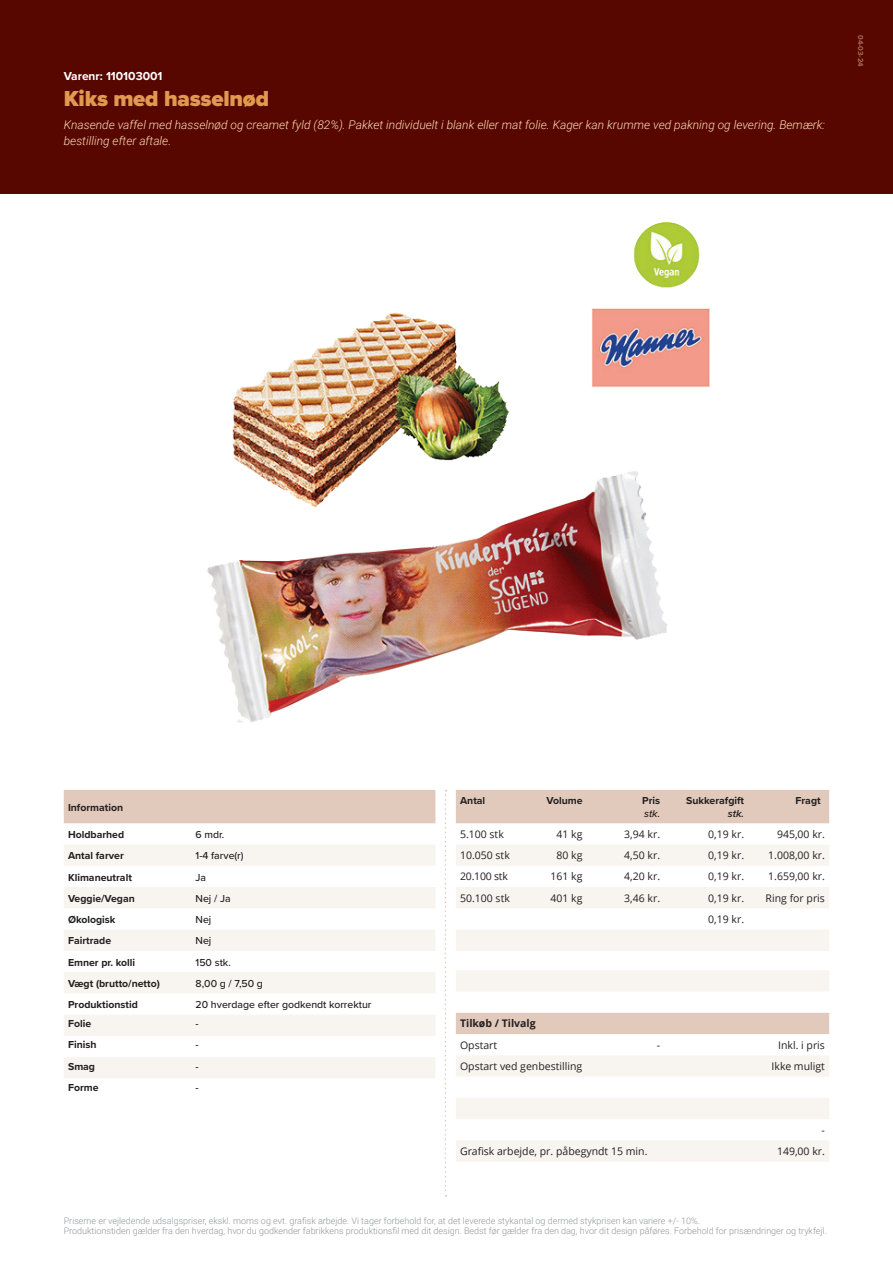
<style>
.page{position:relative;width:893px;height:1263px;background:#fff}
.page>*{position:absolute;margin:0;border:0;box-sizing:border-box;transform-origin:0 0}
.t1{font:900 22.5px "Proxima Nova";letter-spacing:-.01em;color:#e1984f}
.t2{font:italic 300 12px/16.5px "Roboto";color:#fddbb7}
.t3{font:700 12px "Proxima Nova";color:#fff}
.t4{font:10.5px "Open Sans";color:#231f20}
.t5{font:700 10.5px "Proxima Nova";color:#231f20}
.t6{font:500 10.5px "Proxima Nova";color:#231f20}
.t7{font:700 10.5px "Open Sans";color:#231f20}
.t8{font:italic 500 10.5px "Proxima Nova";color:#231f20}
.t9{font:italic 600 10.5px "Proxima Nova";color:#231f20}
.t10{font:300 9px/10.8px "Roboto";color:#939598}
.t11{font:700 7.5px "Proxima Nova";color:#a66d53}
</style>
<div class="page">
<div style="left:0;top:0;width:893px;height:193px;background:#570700"></div>
<div style="left:64px;top:790px;width:371px;height:33px;background:#e1c9bc"></div>
<svg style="left:64px;top:845px;width:371px;height:233px;fill:#f8f4f0"></svg>
<div style="left:456px;top:790px;width:373px;height:34px;background:#e1c9bc"></div>
<svg style="left:456px;top:845px;width:373px;height:316px;fill:#f8f4f0"></svg>
<img style="left:207px;top:222px;width:503px;height:501px">
<svg style="left:445px;top:790px;width:1px;height:406px"></svg>
<h2 class="t3" style="left:64px;top:67px;width:100px">Varenr: 110103001</h2>
<h1 class="t1" style="left:64px;top:81px;width:207px">Kiks med hasselnød</h1>
<h2 class="t2" style="left:64px;top:116px;width:763px">Knasende vaffel med hasselnød og creamet fyld (82%). Pakket individuelt i blank eller mat folie. Kager kan krumme ved pakning og levering. Bemærk: bestilling efter aftale.</h2>
<p class="t11" style="left:866px;top:35px;width:33px;rotate:90deg">04-03-24</p>
<p class="t5" style="left:68px;top:799px;width:57px">Information</p>
<p class="t5" style="left:68px;top:827px;width:58px">Holdbarhed</p>
<p class="t6" style="left:196px;top:827px;width:30px">6 mdr.</p>
<p class="t5" style="left:68px;top:848px;width:57px">Antal farver</p>
<p class="t6" style="left:196px;top:848px;width:49px">1-4 farve(r)</p>
<p class="t5" style="left:68px;top:869px;width:65px">Klimaneutralt</p>
<p class="t6" style="left:196px;top:869px;width:12px">Ja</p>
<p class="t5" style="left:68px;top:890px;width:68px">Veggie/Vegan</p>
<p class="t6" style="left:196px;top:890px;width:37px">Nej / Ja</p>
<p class="t5" style="left:68px;top:912px;width:49px">Økologisk</p>
<p class="t6" style="left:196px;top:912px;width:17px">Nej</p>
<p class="t5" style="left:68px;top:933px;width:45px">Fairtrade</p>
<p class="t6" style="left:196px;top:933px;width:17px">Nej</p>
<p class="t5" style="left:68px;top:954px;width:69px">Emner pr. kolli</p>
<p class="t6" style="left:196px;top:954px;width:37px">150 stk.</p>
<p class="t5" style="left:68px;top:975px;width:93px">Vægt (brutto/netto)</p>
<p class="t6" style="left:196px;top:975px;width:69px">8,00 g / 7,50 g</p>
<p class="t5" style="left:68px;top:997px;width:71px">Produktionstid</p>
<p class="t6" style="left:196px;top:997px;width:177px">20 hverdage efter godkendt korrektur</p>
<p class="t5" style="left:68px;top:1016px;width:25px">Folie</p>
<p class="t6" style="left:196px;top:1016px;width:5px">-</p>
<p class="t5" style="left:68px;top:1037px;width:30px">Finish</p>
<p class="t6" style="left:196px;top:1037px;width:5px">-</p>
<p class="t5" style="left:68px;top:1058px;width:29px">Smag</p>
<p class="t6" style="left:196px;top:1058px;width:5px">-</p>
<p class="t5" style="left:68px;top:1080px;width:32px">Forme</p>
<p class="t6" style="left:196px;top:1080px;width:5px">-</p>
<p class="t5" style="left:460px;top:793px;width:27px">Antal</p>
<p class="t5" style="left:546px;top:793px;width:38px">Volume</p>
<p class="t5" style="left:642px;top:793px;width:19px">Pris</p>
<p class="t8" style="left:644px;top:806px;width:18px">stk.</p>
<p class="t5" style="left:686px;top:793px;width:59px">Sukkerafgift</p>
<p class="t9" style="left:728px;top:806px;width:18px">stk.</p>
<p class="t5" style="left:795px;top:793px;width:27px">Fragt</p>
<p class="t4" style="left:460px;top:827px;width:45px">5.100 stk</p>
<p class="t4" style="left:557px;top:827px;width:28px">41 kg</p>
<p class="t4" style="left:624px;top:827px;width:37px">3,94 kr.</p>
<p class="t4" style="left:708px;top:827px;width:37px">0,19 kr.</p>
<p class="t4" style="left:777px;top:827px;width:49px">945,00 kr.</p>
<p class="t4" style="left:460px;top:848px;width:51px">10.050 stk</p>
<p class="t4" style="left:557px;top:848px;width:28px">80 kg</p>
<p class="t4" style="left:624px;top:848px;width:37px">4,50 kr.</p>
<p class="t4" style="left:708px;top:848px;width:37px">0,19 kr.</p>
<p class="t4" style="left:768px;top:848px;width:58px">1.008,00 kr.</p>
<p class="t4" style="left:460px;top:869px;width:49px">20.100 stk</p>
<p class="t4" style="left:551px;top:869px;width:34px">161 kg</p>
<p class="t4" style="left:624px;top:869px;width:37px">4,20 kr.</p>
<p class="t4" style="left:708px;top:869px;width:37px">0,19 kr.</p>
<p class="t4" style="left:768px;top:869px;width:58px">1.659,00 kr.</p>
<p class="t4" style="left:460px;top:891px;width:51px">50.100 stk</p>
<p class="t4" style="left:551px;top:891px;width:34px">401 kg</p>
<p class="t4" style="left:624px;top:891px;width:37px">3,46 kr.</p>
<p class="t4" style="left:708px;top:891px;width:37px">0,19 kr.</p>
<p class="t4" style="left:766px;top:891px;width:61px">Ring for pris</p>
<p class="t4" style="left:708px;top:912px;width:37px">0,19 kr.</p>
<p class="t7" style="left:460px;top:1016px;width:77px">Tilkøb / Tilvalg</p>
<p class="t4" style="left:460px;top:1038px;width:39px">Opstart</p>
<p class="t4" style="left:657px;top:1038px;width:5px">-</p>
<p class="t4" style="left:778px;top:1038px;width:48px">Inkl. i pris</p>
<p class="t4" style="left:460px;top:1059px;width:124px">Opstart ved genbestilling</p>
<p class="t4" style="left:772px;top:1059px;width:55px">Ikke muligt</p>
<p class="t4" style="left:822px;top:1123px;width:5px">-</p>
<p class="t4" style="left:460px;top:1144px;width:189px">Grafisk arbejde, pr. påbegyndt 15 min.</p>
<p class="t4" style="left:777px;top:1144px;width:49px">149,00 kr.</p>
<p class="t10" style="left:64px;top:1214px;width:764px">Priserne er vejledende udsalgspriser, ekskl. moms og evt. grafisk arbejde. Vi tager forbehold for, at det leverede stykantal og dermed stykprisen kan variere +/- 10%.<br>Produktionstiden gælder fra den hverdag, hvor du godkender fabrikkens produktionsfil med dit design. Bedst før gælder fra den dag, hvor dit design påføres. Forbehold for prisændringer og trykfejl.</p>
</div>
